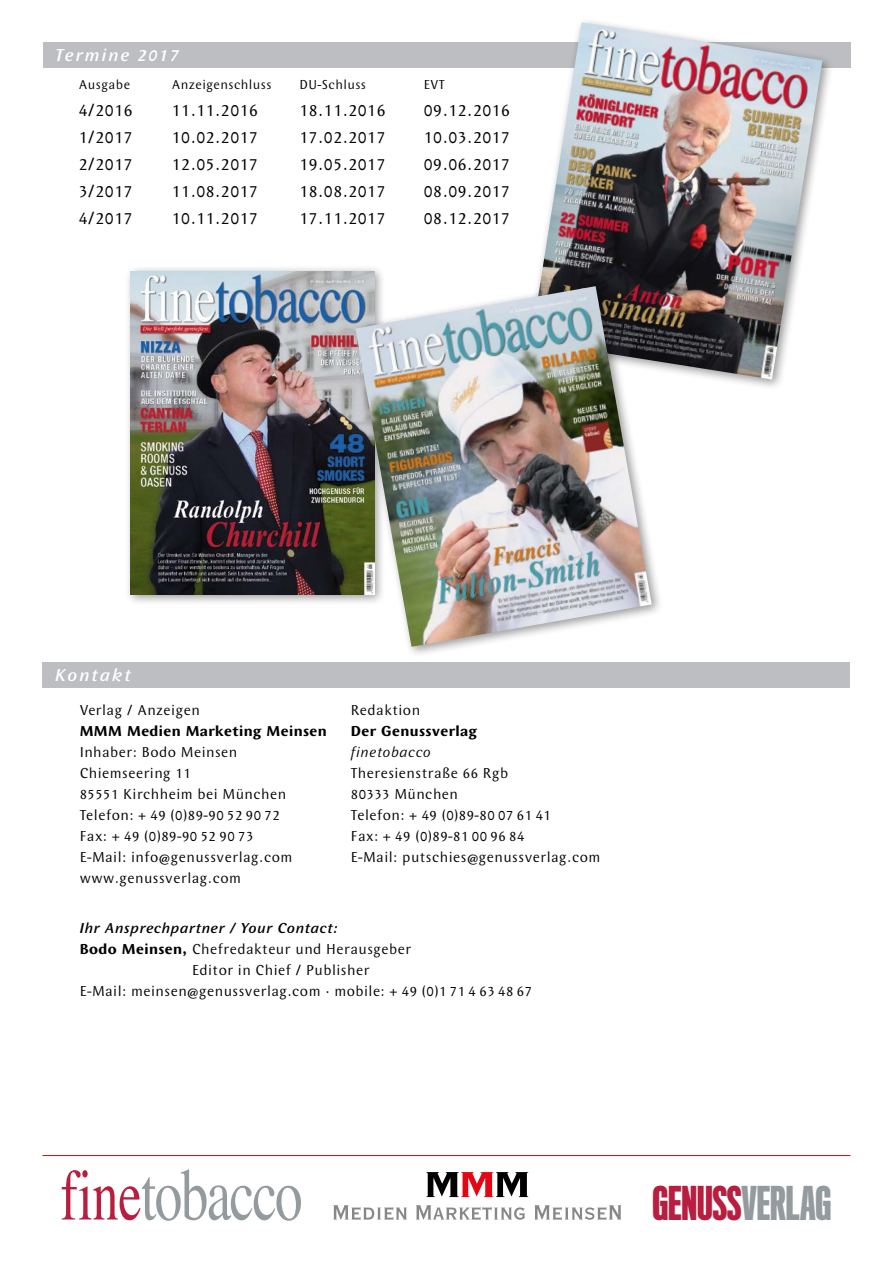
<style>
.page{position:relative;width:893px;height:1263px;background:#fff}
.page>*{position:absolute;margin:0;border:0;box-sizing:border-box;transform-origin:0 0}
.t1{font:500 42.75px "Titling Gothic FB Skyline";color:#b71e3f}
.t2{font:18px "Wunderlich";letter-spacing:.03em;color:#000}
.t3{font:italic 500 18px "Wunderlich";letter-spacing:.1em;color:#fff}
.t4{font:15px/21px "Wunderlich";letter-spacing:.03em;color:#000}
.t5{font:700 15px "Wunderlich";letter-spacing:.03em;color:#000}
.t6{font:italic 500 15px "Wunderlich";letter-spacing:.03em;color:#000}
.t7{font:italic 15px "Wunderlich";letter-spacing:.03em;color:#000}
.t8{font:13.5px "Wunderlich";letter-spacing:.03em;color:#000}
.s1{font-weight:700}
.s2{color:#949b9e}
</style>
<div class="page">
<div style="left:43px;top:42px;width:808px;height:26px;background:#bcbec1"></div>
<div style="left:526px;top:17px;width:308px;height:374px;background:#000;opacity:.4"></div>
<img style="left:531px;top:22px;width:291px;height:357px">
<div style="left:124px;top:265px;width:262px;height:341px;background:#000;opacity:.4"></div>
<img style="left:130px;top:271px;width:244px;height:323px">
<div style="left:350px;top:281px;width:313px;height:377px;background:#000;opacity:.4"></div>
<img style="left:355px;top:286px;width:297px;height:361px">
<div style="left:43px;top:662px;width:807px;height:26px;background:#bcbec1"></div>
<svg style="left:62px;top:1169px;width:239px;height:52px"></svg>
<hr style="left:43px;top:1155px;width:807px;height:1px;background:#ae1613">
<svg style="left:426px;top:1172px;width:102px;height:25px"></svg>
<svg style="left:333px;top:1205px;width:74px;height:15px"></svg>
<svg style="left:416px;top:1205px;width:109px;height:15px"></svg>
<svg style="left:534px;top:1205px;width:87px;height:15px"></svg>
<p class="t3" style="left:56px;top:45px;width:125px">Termine 2017</p>
<p class="t8" style="left:79px;top:77px;width:53px">Ausgabe</p>
<p class="t8" style="left:172px;top:77px;width:101px">Anzeigenschluss</p>
<p class="t8" style="left:299px;top:77px;width:68px">DU-Schluss</p>
<p class="t8" style="left:424px;top:77px;width:22px">EVT</p>
<p class="t2" style="left:79px;top:100px;width:55px">4/2016</p>
<p class="t2" style="left:172px;top:100px;width:88px">11.11.2016</p>
<p class="t2" style="left:299px;top:100px;width:88px">18.11.2016</p>
<p class="t2" style="left:424px;top:100px;width:88px">09.12.2016</p>
<p class="t2" style="left:79px;top:127px;width:55px">1/2017</p>
<p class="t2" style="left:172px;top:127px;width:88px">10.02.2017</p>
<p class="t2" style="left:299px;top:127px;width:88px">17.02.2017</p>
<p class="t2" style="left:424px;top:127px;width:88px">10.03.2017</p>
<p class="t2" style="left:79px;top:154px;width:55px">2/2017</p>
<p class="t2" style="left:172px;top:154px;width:88px">12.05.2017</p>
<p class="t2" style="left:299px;top:154px;width:88px">19.05.2017</p>
<p class="t2" style="left:424px;top:154px;width:88px">09.06.2017</p>
<p class="t2" style="left:79px;top:181px;width:55px">3/2017</p>
<p class="t2" style="left:172px;top:181px;width:88px">11.08.2017</p>
<p class="t2" style="left:299px;top:181px;width:88px">18.08.2017</p>
<p class="t2" style="left:424px;top:181px;width:88px">08.09.2017</p>
<p class="t2" style="left:79px;top:208px;width:55px">4/2017</p>
<p class="t2" style="left:172px;top:208px;width:88px">10.11.2017</p>
<p class="t2" style="left:299px;top:208px;width:88px">17.11.2017</p>
<p class="t2" style="left:424px;top:208px;width:88px">08.12.2017</p>
<p class="t3" style="left:55px;top:665px;width:78px">Kontakt</p>
<p class="t4" style="left:80px;top:700px;width:122px">Verlag / Anzeigen</p>
<p class="t5" style="left:80px;top:723px;width:248px">MMM Medien Marketing Meinsen</p>
<p class="t4" style="left:80px;top:742px;width:214px">Inhaber: Bodo Meinsen<br>Chiemseering 11<br>85551 Kirchheim bei München<br>Telefon: + 49 (0)89-90 52 90 72<br>Fax: + 49 (0)89-90 52 90 73<br>E-Mail: info@genussverlag.com www.genussverlag.com</p>
<p class="t4" style="left:351px;top:700px;width:71px">Redaktion</p>
<p class="t5" style="left:351px;top:723px;width:128px">Der Genussverlag</p>
<p class="t7" style="left:351px;top:744px;width:82px">finetobacco</p>
<p class="t4" style="left:351px;top:763px;width:251px">Theresienstraße 66 Rgb<br>80333 München<br>Telefon: + 49 (0)89-80 07 61 41<br>Fax: + 49 (0)89-81 00 96 84<br>E-Mail: putschies@genussverlag.com</p>
<p class="t6" style="left:80px;top:919px;width:260px">Ihr Ansprechpartner / Your Contact:</p>
<p class="t4" style="left:80px;top:939px;width:333px"><span class="s1">Bodo Meinsen,</span> Chefredakteur und Herausgeber</p>
<p class="t4" style="left:192px;top:960px;width:179px">Editor in Chief / Publisher</p>
<p class="t4" style="left:80px;top:981px;width:454px">E-Mail: meinsen@genussverlag.com · mobile: + 49 (0)1 71 4 63 48 67</p>
<h1 class="t1" style="left:652px;top:1179px;width:180px">GENUSS<span class="s2">VERLAG</span></h1>
</div>
